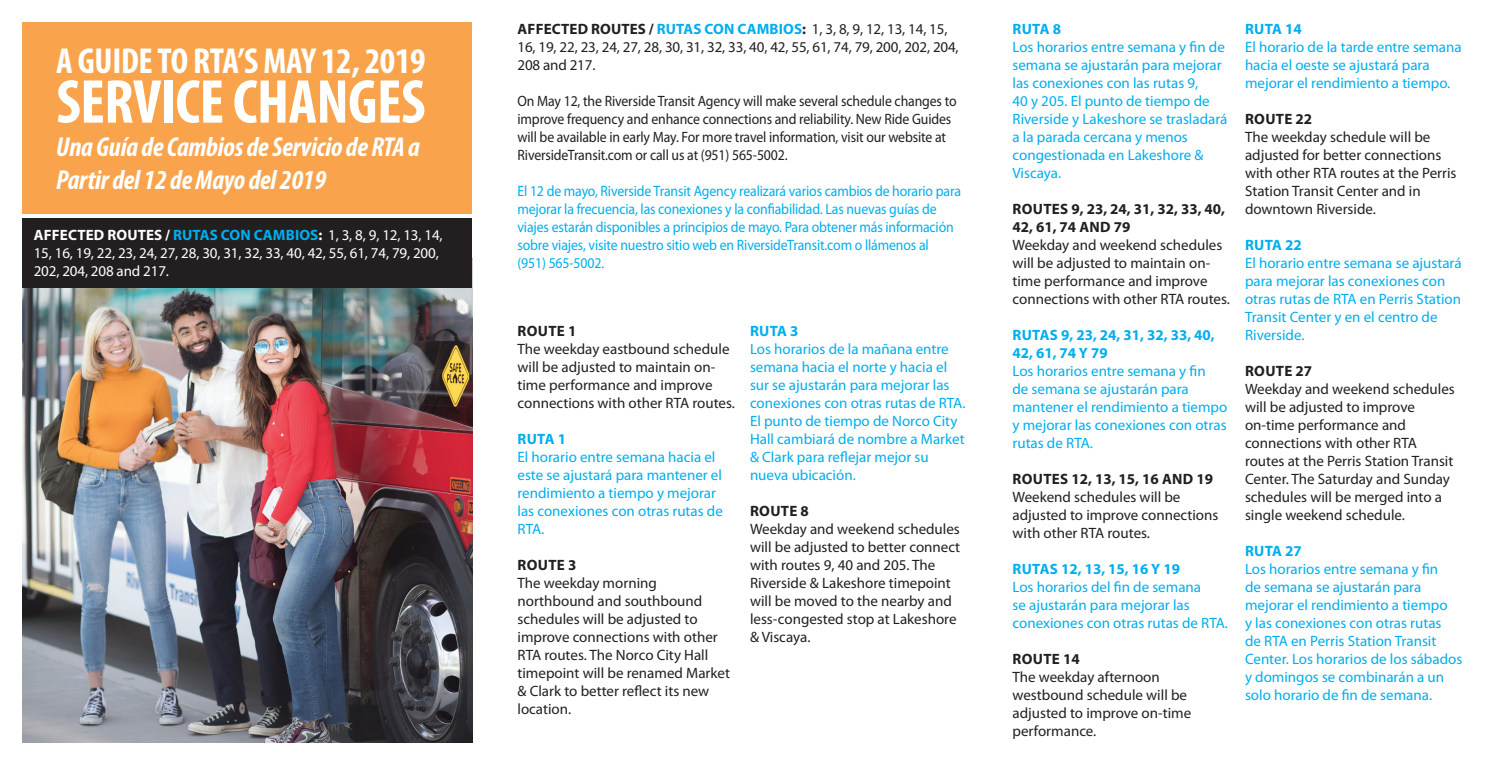
<style>
.page{position:relative;width:1485px;height:765px;background:#fff}
.page>*{position:absolute;margin:0;border:0;box-sizing:border-box;transform-origin:0 0}
.t1{font:700 condensed 62.5px "Myriad Pro";letter-spacing:-.01em;color:#fff}
.t2{font:700 condensed 36.25px "Myriad Pro";letter-spacing:-.01em;color:#fff}
.t3{font:italic 700 condensed 27.5px/33px "Myriad Pro";letter-spacing:-.01em;color:#fff}
.t4{font:15px/18px "Myriad Pro";color:#231f20}
.t5{font:15px/18px "Myriad Pro";color:#00aeef}
.t6{font:15px/18px "Myriad Pro";color:#00aeef;scale:.92 1}
.t7{font:15px/18px "Myriad Pro";color:#231f20;scale:.92 1}
.t8{font:15px/18px "Myriad Pro";letter-spacing:-.01em;color:#fff}
.t9{font:700 15px/18px "Myriad Pro";color:#00aeef}
.t10{font:700 15px "Myriad Pro";letter-spacing:.02em;color:#231f20}
.t11{font:700 15px/18px "Myriad Pro";color:#231f20}
.s1{font-weight:700}
.s2{font-weight:700;color:#00aeef}
</style>
<div class="page">
<img style="left:22px;top:288px;width:450px;height:454px">
<div style="left:22px;top:22px;width:450px;height:192px;background:#f9a44c"></div>
<div style="left:22px;top:218px;width:450px;height:70px;background:#231f20"></div>
<p class="t2" style="left:56px;top:41px;width:371px">A GUIDE TO RTA’S MAY 12, 2019</p>
<p class="t1" style="left:56px;top:67px;width:371px">SERVICE CHANGES</p>
<p class="t3" style="left:56px;top:131px;width:365px">Una Guía de Cambios de Servicio de RTA a<br>Partir del 12 de Mayo del 2019</p>
<p class="t8" style="left:34px;top:227px;width:410px"><span class="s1">AFFECTED ROUTES /</span> <span class="s2">RUTAS CON CAMBIOS</span><span class="s1">:</span> 1, 3, 8, 9, 12, 13, 14,<br>15, 16, 19, 22, 23, 24, 27, 28, 30, 31, 32, 33, 40, 42, 55, 61, 74, 79, 200,<br>202, 204, 208 and 217.</p>
<p class="t4" style="left:518px;top:20px;width:443px"><span class="s1">AFFECTED ROUTES /</span> <span class="s2">RUTAS CON CAMBIOS</span><span class="s1">:</span> 1, 3, 8, 9, 12, 13, 14, 15,<br>16, 19, 22, 23, 24, 27, 28, 30, 31, 32, 33, 40, 42, 55, 61, 74, 79, 200, 202, 204,<br>208 and 217.</p>
<p class="t7" style="left:518px;top:92px;width:479px">On May 12, the Riverside Transit Agency will make several schedule changes to improve frequency and enhance connections and reliability. New Ride Guides will be available in early May. For more travel information, visit our website at RiversideTransit.com or call us at (951) 565-5002.</p>
<p class="t6" style="left:518px;top:182px;width:484px">El 12 de mayo, Riverside Transit Agency realizará varios cambios de horario para mejorar la frecuencia, las conexiones y la confiabilidad. Las nuevas guías de viajes estarán disponibles a principios de mayo. Para obtener más información sobre viajes, visite nuestro sitio web en RiversideTransit.com o llámenos al</p>
<p class="t6" style="left:518px;top:254px;width:96px">(951) 565-5002.</p>
<p class="t10" style="left:518px;top:323px;width:60px">ROUTE 1</p>
<p class="t4" style="left:518px;top:340px;width:219px">The weekday eastbound schedule will be adjusted to maintain on&shy;time performance and improve connections with other RTA routes.</p>
<p class="t9" style="left:518px;top:430px;width:50px">RUTA 1</p>
<p class="t5" style="left:518px;top:448px;width:207px">El horario entre semana hacia el este se ajustará para mantener el rendimiento a tiempo y mejorar las conexiones con otras rutas de<br>RTA.</p>
<p class="t10" style="left:518px;top:557px;width:60px">ROUTE 3</p>
<p class="t4" style="left:518px;top:574px;width:214px">The weekday morning northbound and southbound schedules will be adjusted to improve connections with other<br>RTA routes. The Norco City Hall timepoint will be renamed Market &amp; Clark to better reflect its new location.</p>
<p class="t9" style="left:750px;top:322px;width:50px">RUTA 3</p>
<p class="t5" style="left:750px;top:340px;width:217px">Los horarios de la mañana entre semana hacia el norte y hacia el sur se ajustarán para mejorar las conexiones con otras rutas de RTA.<br>El punto de tiempo de Norco City<br>Hall cambiará de nombre a Market &amp; Clark para reflejar mejor su nueva ubicación.</p>
<p class="t10" style="left:750px;top:503px;width:60px">ROUTE 8</p>
<p class="t4" style="left:750px;top:520px;width:212px">Weekday and weekend schedules will be adjusted to better connect with routes 9, 40 and 205. The<br>Riverside &amp; Lakeshore timepoint will be moved to the nearby and less-congested stop at Lakeshore &amp; Viscaya.</p>
<p class="t9" style="left:1013px;top:20px;width:50px">RUTA 8</p>
<p class="t5" style="left:1012px;top:38px;width:216px">Los horarios entre semana y fin de semana se ajustarán para mejorar las conexiones con las rutas 9,<br>40 y 205. El punto de tiempo de<br>Riverside y Lakeshore se trasladará a la parada cercana y menos congestionada en Lakeshore &amp;<br>Viscaya.</p>
<p class="t11" style="left:1012px;top:200px;width:214px">ROUTES 9, 23, 24, 31, 32, 33, 40,<br>42, 61, 74 AND 79</p>
<p class="t4" style="left:1012px;top:236px;width:219px">Weekday and weekend schedules will be adjusted to maintain on&shy;time performance and improve connections with other RTA routes.</p>
<p class="t9" style="left:1012px;top:326px;width:204px">RUTAS 9, 23, 24, 31, 32, 33, 40,<br>42, 61, 74 Y 79</p>
<p class="t5" style="left:1012px;top:362px;width:216px">Los horarios entre semana y fin<br>de semana se ajustarán para mantener el rendimiento a tiempo y mejorar las conexiones con otras rutas de RTA.</p>
<p class="t10" style="left:1013px;top:470px;width:202px">ROUTES 12, 13, 15, 16 AND 19</p>
<p class="t4" style="left:1012px;top:488px;width:207px">Weekend schedules will be adjusted to improve connections with other RTA routes.</p>
<p class="t9" style="left:1013px;top:560px;width:169px">RUTAS 12, 13, 15, 16 Y 19</p>
<p class="t5" style="left:1012px;top:578px;width:217px">Los horarios del fin de semana<br>se ajustarán para mejorar las conexiones con otras rutas de RTA.</p>
<p class="t10" style="left:1013px;top:650px;width:69px">ROUTE 14</p>
<p class="t4" style="left:1012px;top:668px;width:180px">The weekday afternoon westbound schedule will be adjusted to improve on-time performance.</p>
<p class="t9" style="left:1245px;top:20px;width:58px">RUTA 14</p>
<p class="t5" style="left:1245px;top:38px;width:218px">El horario de la tarde entre semana hacia el oeste se ajustará para mejorar el rendimiento a tiempo.</p>
<p class="t10" style="left:1245px;top:110px;width:69px">ROUTE 22</p>
<p class="t4" style="left:1245px;top:128px;width:213px">The weekday schedule will be adjusted for better connections with other RTA routes at the Perris<br>Station Transit Center and in downtown Riverside.</p>
<p class="t9" style="left:1245px;top:236px;width:58px">RUTA 22</p>
<p class="t5" style="left:1245px;top:254px;width:218px">El horario entre semana se ajustará para mejorar las conexiones con otras rutas de RTA en Perris Station<br>Transit Center y en el centro de<br>Riverside.</p>
<p class="t10" style="left:1245px;top:362px;width:69px">ROUTE 27</p>
<p class="t4" style="left:1245px;top:380px;width:211px">Weekday and weekend schedules will be adjusted to improve on-time performance and connections with other RTA routes at the Perris Station Transit<br>Center. The Saturday and Sunday schedules will be merged into a single weekend schedule.</p>
<p class="t9" style="left:1245px;top:542px;width:58px">RUTA 27</p>
<p class="t5" style="left:1245px;top:560px;width:219px">Los horarios entre semana y fin<br>de semana se ajustarán para mejorar el rendimiento a tiempo<br>y las conexiones con otras rutas<br>de RTA en Perris Station Transit<br>Center. Los horarios de los sábados y domingos se combinarán a un solo horario de fin de semana.</p>
</div>
